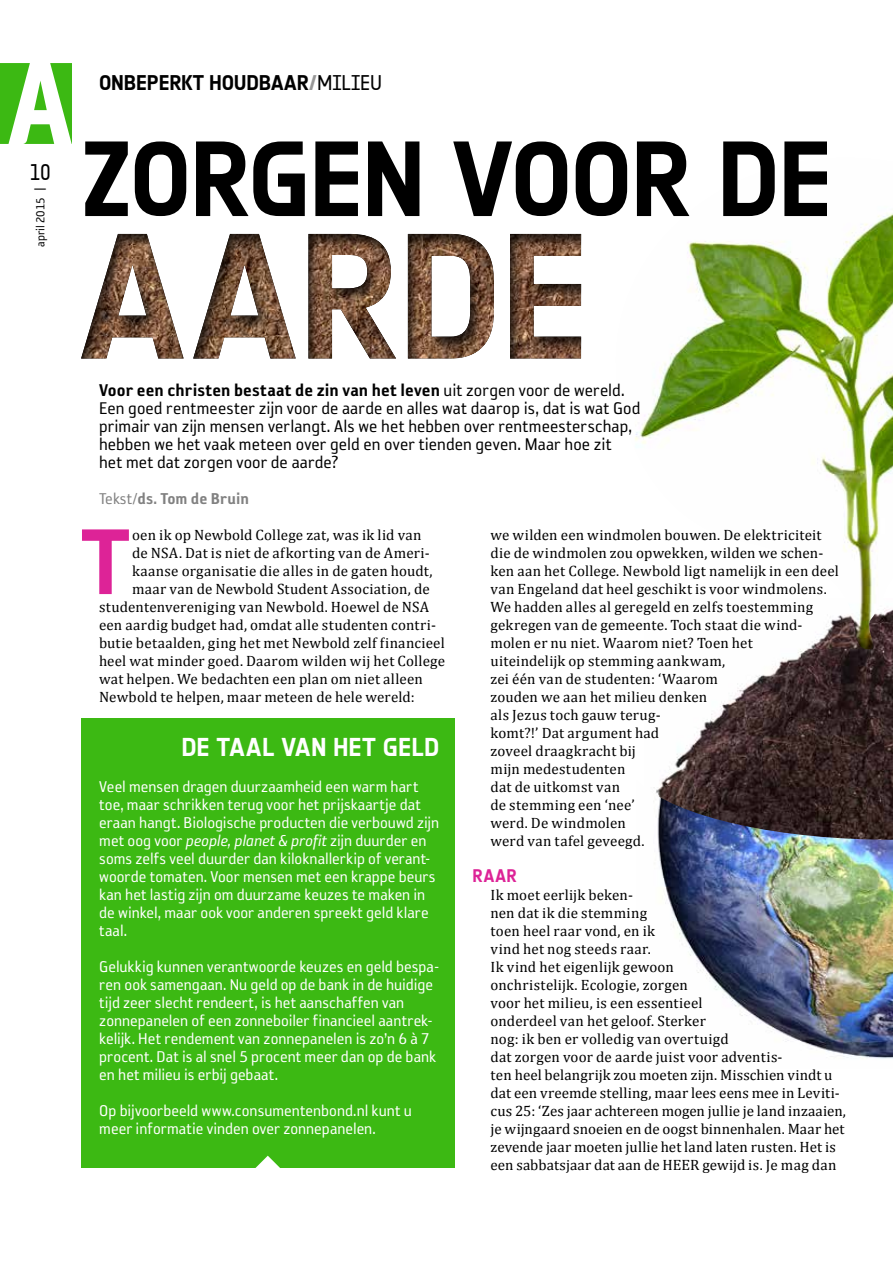
<style>
.page{position:relative;width:893px;height:1263px;background:#fff}
.page>*{position:absolute;margin:0;border:0;box-sizing:border-box;transform-origin:0 0}
.t1{font:105px "Notes Style Bold Tf";letter-spacing:-.015em;color:#000}
.t2{font:91.05px "Notes Style Bold Tf";color:#dd2397}
.t3{font:25.5px "Notes Style Bold Tf";color:#fff}
.t4{font:22.5px "Notes Style Regular Tf";color:#000;scale:.95 1}
.t5{font:21px "Notes Style Bold Tf";letter-spacing:-.01em;color:#000}
.t6{font:19.5px/18px "Reykjavik One OT A Gauge";letter-spacing:.005em;color:#000}
.t7{font:19.5px "Reykjavik One OT C Gauge";letter-spacing:.005em;color:#000}
.t8{font:18px/18px "Reykjavik One OT A Gauge";color:#fff}
.t9{font:18px "Reykjavik One OT C Gauge";letter-spacing:.005em;color:#818181}
.t10{font:18px "Notes Style Bold Tf";color:#dd2397}
.t11{font:15px/18px "Cambria";letter-spacing:.01em;color:#000}
.t12{font:13.5px "Reykjavik One OT A Gauge";letter-spacing:-.01em;color:#000}
.s1{font-size:15px}
.s2{color:#989898}
.s3{font-family:"Notes Style Regular Tf"}
.s4{font-family:"Reykjavik One OT A Gauge"}
.s5{font-style:italic}
</style>
<div class="page">
<svg style="left:0;top:63px;width:72px;height:81px"></svg>
<img style="left:662px;top:649px;width:230px;height:131px">
<img style="left:654px;top:780px;width:238px;height:279px">
<img style="left:635px;top:213px;width:257px;height:436px">
<div style="left:79px;top:231px;width:503px;height:128px;background:#000;opacity:.75"></div>
<div style="left:81px;top:718px;width:374px;height:450px;background:#3cb913"></div>
<svg style="left:255px;top:1156px;width:25px;height:12px"></svg>
<h3 class="t4" style="left:30px;top:159px;width:24px">10</h3>
<p class="t12" style="left:34px;top:247px;width:61px;rotate:-90deg">april 2015 <span class="s1">|</span></p>
<h3 class="t5" style="left:99px;top:71px;width:285px">ONBEPERKT HOUDBAAR<span class="s2">/</span><span class="s3">MILIEU</span></h3>
<h1 class="t1" style="left:81px;top:117px;width:753px">ZORGEN VOOR DE</h1>
<h3 class="t7" style="left:99px;top:380px;width:527px">Voor een christen bestaat de zin van het leven <span class="s4">uit zorgen voor de wereld.</span></h3>
<p class="t6" style="left:99px;top:399px;width:543px">Een goed rentmeester zijn voor de aarde en alles wat daarop is, dat is wat God primair van zijn mensen verlangt. Als we het hebben over rentmeesterschap, hebben we het vaak meteen over geld en over tienden geven. Maar hoe zit<br>het met dat zorgen voor de aarde?</p>
<p class="t9" style="left:99px;top:489px;width:152px"><span class="s4">Tekst/</span>ds. Tom de Bruin</p>
<h2 class="t2" style="left:79px;top:508px;width:54px">T</h2>
<p class="t11" style="left:132px;top:526px;width:291px">oen ik op Newbold College zat, was ik lid van</p>
<p class="t11" style="left:490px;top:526px;width:350px">we wilden een windmolen bouwen. De elektriciteit die de windmolen zou opwekken, wilden we schen&shy;ken aan het College. Newbold ligt namelijk in een deel van Engeland dat heel geschikt is voor windmolens.<br>We hadden alles al geregeld en zelfs toestemming gekregen van de gemeente. Toch staat die wind&shy;molen er nu niet. Waarom niet? Toen het<br>uiteindelijk op stemming aankwam,<br>zei één van de studenten: ‘Waarom<br>zouden we aan het milieu denken<br>als Jezus toch gauw terug-<br>komt?!’ Dat argument had<br>zoveel draagkracht bij<br>mijn medestudenten<br>dat de uitkomst van<br>de stemming een ‘nee’<br>werd. De windmolen<br>werd van tafel geveegd.</p>
<p class="t10" style="left:472px;top:865px;width:46px">RAAR</p>
<p class="t11" style="left:490px;top:886px;width:357px">Ik moet eerlijk beken-<br>nen dat ik die stemming<br>toen heel raar vond, en ik<br>vind het nog steeds raar.<br>Ik vind het eigenlijk gewoon<br>onchristelijk. Ecologie, zorgen<br>voor het milieu, is een essentieel<br>onderdeel van het geloof. Sterker<br>nog: ik ben er volledig van overtuigd<br>dat zorgen voor de aarde juist voor adventis-<br>ten heel belangrijk zou moeten zijn. Misschien vindt u dat een vreemde stelling, maar lees eens mee in Leviti&shy;cus 25: ‘Zes jaar achtereen mogen jullie je land inzaaien, je wijngaard snoeien en de oogst binnenhalen. Maar het zevende jaar moeten jullie het land laten rusten. Het is een sabbatsjaar dat aan de HEER gewijd is. Je mag dan</p>
<p class="t11" style="left:132px;top:544px;width:299px">de NSA. Dat is niet de afkorting van de Ameri-</p>
<p class="t11" style="left:132px;top:562px;width:302px">kaanse organisatie die alles in de gaten houdt,</p>
<p class="t11" style="left:132px;top:580px;width:299px">maar van de Newbold Student Association, de</p>
<p class="t11" style="left:99px;top:598px;width:332px">studentenvereniging van Newbold. Hoewel de NSA</p>
<p class="t11" style="left:99px;top:616px;width:338px">een aardig budget had, omdat alle studenten contri-</p>
<p class="t11" style="left:99px;top:634px;width:347px">butie betaalden, ging het met Newbold zelf financieel</p>
<p class="t11" style="left:99px;top:652px;width:348px">heel wat minder goed. Daarom wilden wij het College</p>
<p class="t11" style="left:99px;top:670px;width:325px">wat helpen. We bedachten een plan om niet alleen</p>
<p class="t11" style="left:99px;top:688px;width:317px">Newbold te helpen, maar meteen de hele wereld:</p>
<h3 class="t3" style="left:181px;top:732px;width:260px">DE TAAL VAN HET GELD</h3>
<p class="t8" style="left:99px;top:778px;width:341px">Veel mensen dragen duurzaamheid een warm hart toe, maar schrikken terug voor het prijskaartje dat eraan hangt. Biologische producten die verbouwd zijn met oog voor <span class="s5">people, planet &amp; profit</span> zijn duurder en soms zelfs veel duurder dan kiloknallerkip of verant&shy;woorde tomaten. Voor mensen met een krappe beurs kan het lastig zijn om duurzame keuzes te maken in de winkel, maar ook voor anderen spreekt geld klare taal.</p>
<p class="t8" style="left:99px;top:958px;width:341px">Gelukkig kunnen verantwoorde keuzes en geld bespa&shy;ren ook samengaan. Nu geld op de bank in de huidige tijd zeer slecht rendeert, is het aanschaffen van zonnepanelen of een zonneboiler financieel aantrek&shy;kelijk. Het rendement van zonnepanelen is zo’n 6 à 7 procent. Dat is al snel 5 procent meer dan op de bank en het milieu is erbij gebaat.</p>
<p class="t8" style="left:99px;top:1102px;width:314px">Op bijvoorbeeld www.consumentenbond.nl kunt u meer informatie vinden over zonnepanelen.</p>
</div>
